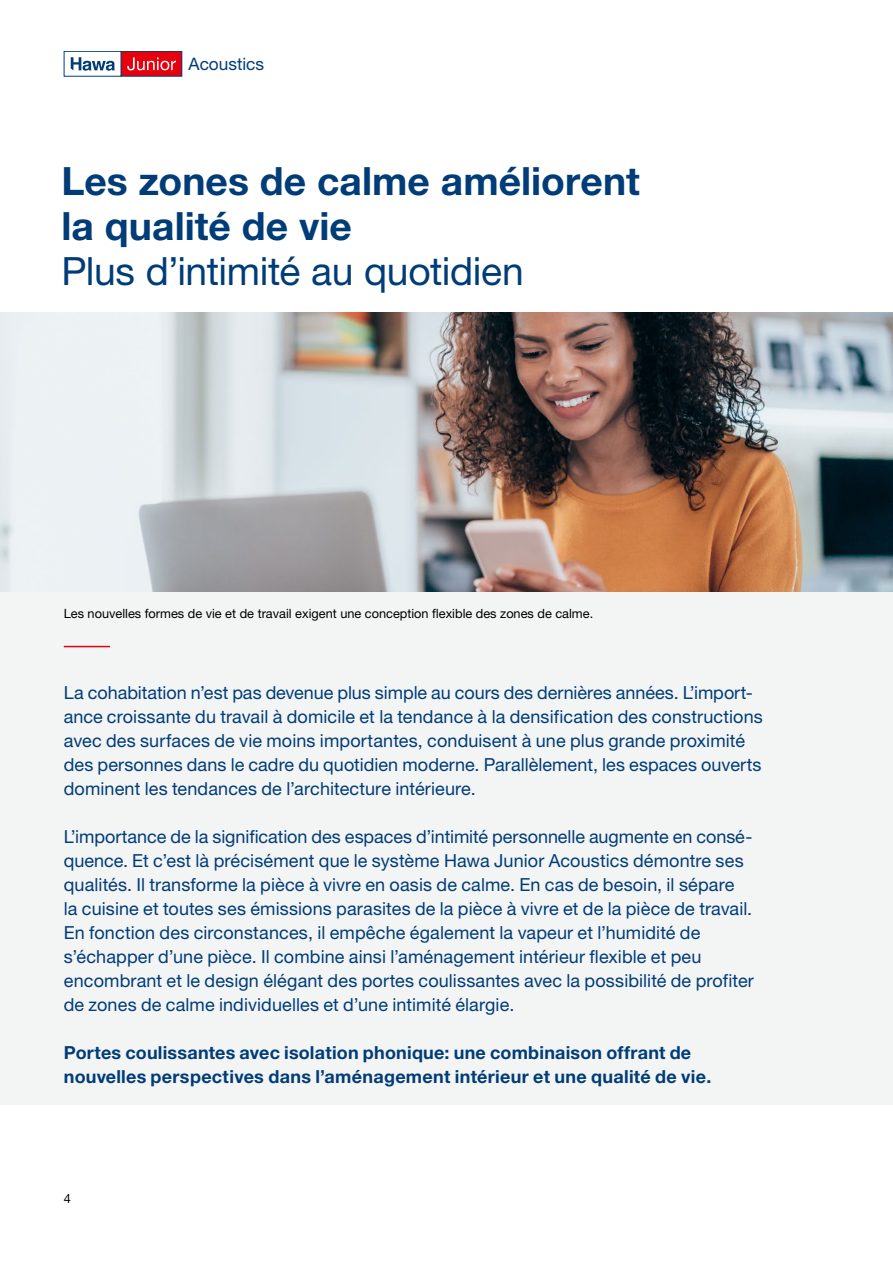
<style>
.page{position:relative;width:893px;height:1263px;background:#fff}
.page>*{position:absolute;margin:0;border:0;box-sizing:border-box;transform-origin:0 0}
.t1{font:700 39px/45px "Helvetica Neue LT Std";color:#003c78}
.t2{font:39px "Helvetica Neue LT Std";letter-spacing:-.01em;color:#003c78}
.t3{font:18px/24px "Helvetica Neue LT Std";letter-spacing:.005em;color:#003c78}
.t4{font:700 18px/24px "Helvetica Neue LT Std";letter-spacing:.015em;color:#003c78}
.t5{font:17.25px "Helvetica Neue LT Std";color:#003c78}
.t6{font:12.75px "Helvetica Neue LT Std";color:#000}
</style>
<div class="page">
<div style="left:0;top:313px;width:893px;height:792px;background:#f3f4f4"></div>
<hr style="left:64px;top:646px;width:46px;height:1px;background:#e7000e">
<svg style="left:64px;top:51px;width:118px;height:26px"></svg>
<img style="left:0;top:313px;width:893px;height:278px">
<p class="t5" style="left:188px;top:54px;width:77px">Acoustics</p>
<h1 class="t1" style="left:61px;top:158px;width:580px">Les zones de calme améliorent la qualité de vie</h1>
<h1 class="t2" style="left:61px;top:248px;width:464px">Plus d’intimité au quotidien</h1>
<p class="t6" style="left:64px;top:606px;width:531px">Les nouvelles formes de vie et de travail exigent une conception flexible des zones de calme.</p>
<p class="t3" style="left:64px;top:680px;width:700px">La cohabitation n’est pas devenue plus simple au cours des dernières années. L’import&shy;ance croissante du travail à domicile et la tendance à la densification des constructions avec des surfaces de vie moins importantes, conduisent à une plus grande proximité des personnes dans le cadre du quotidien moderne. Parallèlement, les espaces ouverts dominent les tendances de l’architecture intérieure.</p>
<p class="t3" style="left:64px;top:824px;width:692px">L’importance de la signification des espaces d’intimité personnelle augmente en consé&shy;quence. Et c’est là précisément que le système Hawa Junior Acoustics démontre ses qualités. Il transforme la pièce à vivre en oasis de calme. En cas de besoin, il sépare<br>la cuisine et toutes ses émissions parasites de la pièce à vivre et de la pièce de travail.<br>En fonction des circonstances, il empêche également la vapeur et l’humidité de s’échapper d’une pièce. Il combine ainsi l’aménagement intérieur flexible et peu encombrant et le design élégant des portes coulissantes avec la possibilité de profiter de zones de calme individuelles et d’une intimité élargie.</p>
<p class="t4" style="left:64px;top:1040px;width:649px">Portes coulissantes avec isolation phonique: une combinaison offrant de nouvelles perspectives dans l’aménagement intérieur et une qualité de vie.</p>
<p class="t6" style="left:64px;top:1191px;width:9px">4</p>
</div>
